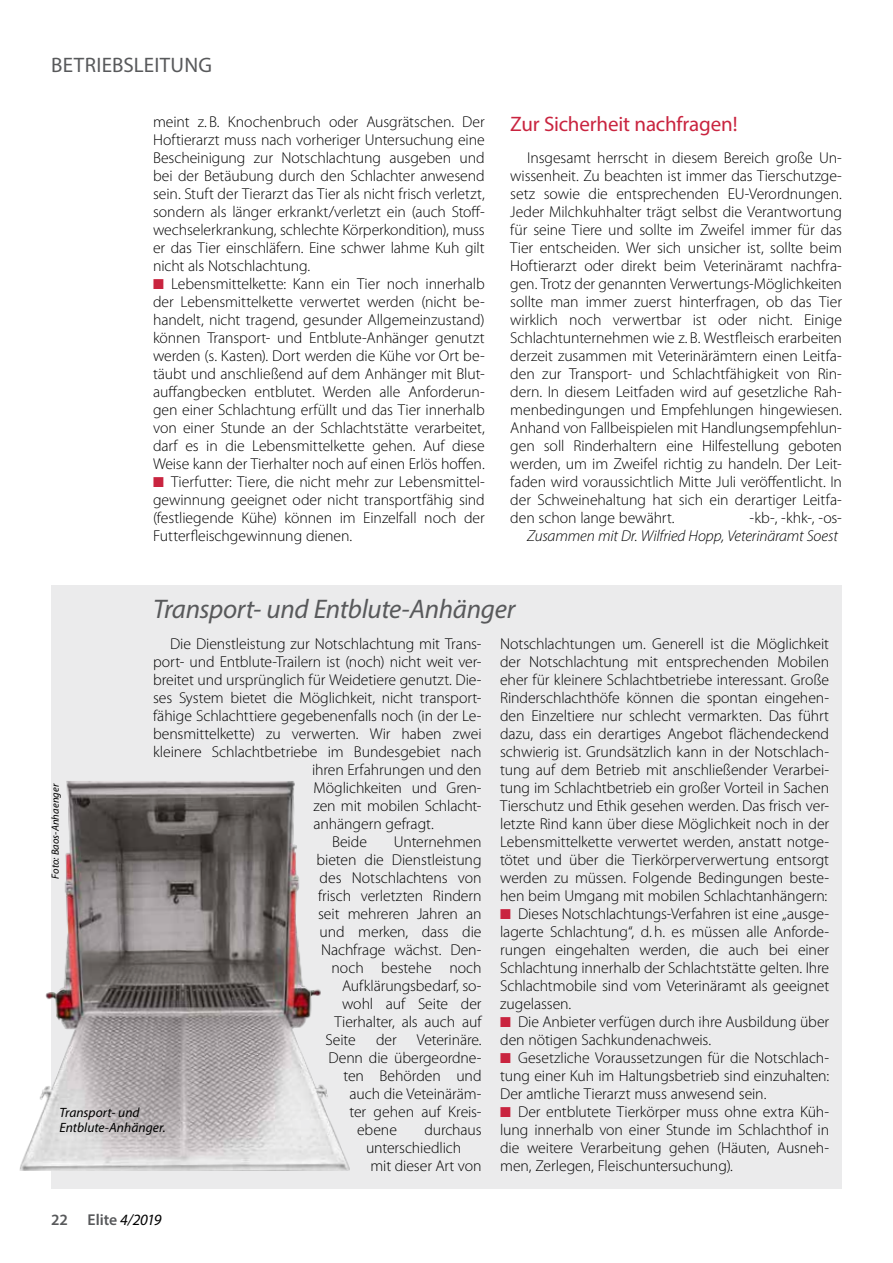
<style>
.page{position:relative;width:893px;height:1263px;background:#fff}
.page>*{position:absolute;margin:0;border:0;box-sizing:border-box;transform-origin:0 0}
.t1{font:italic 27px "Myriad Pro";letter-spacing:-.01em;color:#58595b}
.t2{font:21px "Myriad Pro";letter-spacing:-.01em;color:#c9243f}
.t3{font:21px "Myriad Pro";letter-spacing:.015em;color:#58595b}
.t4{font:300 15.75px/18px "Myriad Pro";letter-spacing:-.01em;color:#000;text-align:justify}
.t5{font:italic 300 15.75px "Myriad Pro";letter-spacing:-.01em;color:#000}
.t6{font:italic 15.75px "Myriad Pro";color:#000}
.t7{font:600 15.75px "Myriad Pro";color:#58595b}
.t8{font:italic 13.5px/14.9px "Myriad Pro";color:#000}
.t9{font:italic 10.5px "Myriad Pro";letter-spacing:.01em;color:#000}
.s1{color:#c9243f}
.s2{font-weight:600;font-style:normal;color:#58595b}
</style>
<div class="page">
<div style="left:51px;top:585px;width:791px;height:603px;background:#ebebec"></div>
<img style="left:20px;top:781px;width:330px;height:390px">
<h2 class="t3" style="left:51px;top:52px;width:162px">BETRIEBSLEITUNG</h2>
<p class="t4" style="left:153px;top:112px;width:333px">meint z.B. Knochenbruch oder Ausgrätschen. Der Hoftierarzt muss nach vorheriger Untersuchung eine Bescheinigung zur Notschlachtung ausgeben und bei der Betäubung durch den Schlachter anwesend sein. Stuft der Tierarzt das Tier als nicht frisch verletzt, sondern als länger erkrankt/verletzt ein (auch Stoff&shy;wechselerkrankung, schlechte Körperkondition), muss er das Tier einschläfern. Eine schwer lahme Kuh gilt nicht als Notschlachtung.</p>
<p class="t4" style="left:153px;top:274px;width:333px"><span class="s1">■</span> Lebensmittelkette: Kann ein Tier noch innerhalb der Lebensmittelkette verwertet werden (nicht be&shy;handelt, nicht tragend, gesunder Allgemeinzustand) können Transport- und Entblute-Anhänger genutzt werden (s. Kasten). Dort werden die Kühe vor Ort be&shy;täubt und anschließend auf dem Anhänger mit Blut&shy;auffangbecken entblutet. Werden alle Anforderun&shy;gen einer Schlachtung erfüllt und das Tier innerhalb von einer Stunde an der Schlachtstätte verarbeitet, darf es in die Lebensmittelkette gehen. Auf diese Weise kann der Tierhalter noch auf einen Erlös hoffen.</p>
<p class="t4" style="left:153px;top:472px;width:333px"><span class="s1">■</span> Tierfutter: Tiere, die nicht mehr zur Lebensmittel&shy;gewinnung geeignet oder nicht transportfähig sind (festliegende Kühe) können im Einzelfall noch der Futterfleischgewinnung dienen.</p>
<h2 class="t2" style="left:510px;top:111px;width:229px">Zur Sicherheit nachfragen!</h2>
<p class="t4" style="left:510px;top:148px;width:333px;text-indent:17px">Insgesamt herrscht in diesem Bereich große Un&shy;wissenheit. Zu beachten ist immer das Tierschutzge&shy;setz sowie die entsprechenden EU-Verordnungen.<br>Jeder Milchkuhhalter trägt selbst die Verantwortung für seine Tiere und sollte im Zweifel immer für das Tier entscheiden. Wer sich unsicher ist, sollte beim Hoftierarzt oder direkt beim Veterinäramt nachfra&shy;gen. Trotz der genannten Verwertungs-Möglichkeiten sollte man immer zuerst hinterfragen, ob das Tier wirklich noch verwertbar ist oder nicht. Einige Schlachtunternehmen wie z. B. Westfleisch erarbeiten derzeit zusammen mit Veterinärämtern einen Leitfa&shy;den zur Transport- und Schlachtfähigkeit von Rin&shy;dern. In diesem Leitfaden wird auf gesetzliche Rah&shy;menbedingungen und Empfehlungen hingewiesen.<br>Anhand von Fallbeispielen mit Handlungsempfehlun&shy;gen soll Rinderhaltern eine Hilfestellung geboten werden, um im Zweifel richtig zu handeln. Der Leit&shy;faden wird voraussichtlich Mitte Juli veröffentlicht. In der Schweinehaltung hat sich ein derartiger Leitfa&shy;den schon lange bewährt. -</p>
<p class="t4" style="left:754px;top:508px;width:88px">kb-, -khk-, -os-</p>
<p class="t5" style="left:527px;top:526px;width:312px">Zusammen mit Dr. Wilfried Hopp, Veterinäramt Soest</p>
<h1 class="t1" style="left:153px;top:593px;width:364px">Transport- und Entblute-Anhänger</h1>
<p class="t4" style="left:170px;top:634px;width:313px">Die Dienstleistung zur Notschlachtung mit Trans-</p>
<p class="t4" style="left:153px;top:652px;width:330px">port- und Entblute-Trailern ist (noch) nicht weit ver-</p>
<p class="t4" style="left:153px;top:670px;width:330px">breitet und ursprünglich für Weidetiere genutzt. Die-</p>
<p class="t4" style="left:153px;top:688px;width:330px">ses System bietet die Möglichkeit, nicht transport-</p>
<p class="t4" style="left:153px;top:706px;width:330px">fähige Schlachttiere gegebenenfalls noch (in der Le-</p>
<p class="t4" style="left:153px;top:724px;width:330px">bensmittelkette) zu verwerten. Wir haben zwei</p>
<p class="t4" style="left:153px;top:742px;width:330px">kleinere Schlachtbetriebe im Bundesgebiet nach</p>
<p class="t4" style="left:312px;top:760px;width:171px">ihren Erfahrungen und den</p>
<p class="t4" style="left:314px;top:778px;width:170px">Möglichkeiten und Gren-</p>
<p class="t4" style="left:314px;top:796px;width:170px">zen mit mobilen Schlacht-</p>
<p class="t4" style="left:314px;top:814px;width:122px">anhängern gefragt.</p>
<p class="t4" style="left:332px;top:832px;width:36px">Beide</p>
<p class="t4" style="left:394px;top:832px;width:89px">Unternehmen</p>
<p class="t4" style="left:317px;top:850px;width:167px">bieten die Dienstleistung</p>
<p class="t4" style="left:320px;top:868px;width:164px">des Notschlachtens von</p>
<p class="t4" style="left:318px;top:886px;width:165px">frisch verletzten Rindern</p>
<p class="t4" style="left:318px;top:904px;width:165px">seit mehreren Jahren an</p>
<p class="t4" style="left:320px;top:922px;width:163px">und merken, dass die</p>
<p class="t4" style="left:321px;top:940px;width:162px">Nachfrage wächst. Den-</p>
<p class="t4" style="left:332px;top:958px;width:151px">noch bestehe noch</p>
<p class="t4" style="left:342px;top:976px;width:141px">Aufklärungsbedarf, so-</p>
<p class="t4" style="left:342px;top:994px;width:141px">wohl auf Seite der</p>
<p class="t4" style="left:335px;top:1012px;width:149px">Tierhalter, als auch auf</p>
<p class="t4" style="left:326px;top:1030px;width:32px">Seite</p>
<p class="t4" style="left:376px;top:1030px;width:22px">der</p>
<p class="t4" style="left:417px;top:1030px;width:66px">Veterinäre.</p>
<p class="t4" style="left:329px;top:1048px;width:154px">Denn die übergeordne-</p>
<p class="t4" style="left:344px;top:1066px;width:140px">ten Behörden und</p>
<p class="t4" style="left:350px;top:1084px;width:134px">auch die Veteinäräm-</p>
<p class="t4" style="left:350px;top:1102px;width:134px">ter gehen auf Kreis-</p>
<p class="t4" style="left:357px;top:1120px;width:41px">ebene</p>
<p class="t4" style="left:500px;top:634px;width:331px">Notschlachtungen um. Generell ist die Möglichkeit der Notschlachtung mit entsprechenden Mobilen eher für kleinere Schlachtbetriebe interessant. Große Rinderschlachthöfe können die spontan eingehen&shy;den Einzeltiere nur schlecht vermarkten. Das führt dazu, dass ein derartiges Angebot flächendeckend schwierig ist. Grundsätzlich kann in der Notschlach&shy;tung auf dem Betrieb mit anschließender Verarbei&shy;tung im Schlachtbetrieb ein großer Vorteil in Sachen Tierschutz und Ethik gesehen werden. Das frisch ver&shy;letzte Rind kann über diese Möglichkeit noch in der Lebensmittelkette verwertet werden, anstatt notge&shy;tötet und über die Tierkörperverwertung entsorgt werden zu müssen. Folgende Bedingungen beste&shy;hen beim Umgang mit mobilen Schlachtanhängern:</p>
<p class="t4" style="left:500px;top:904px;width:331px"><span class="s1">■</span> Dieses Notschlachtungs-Verfahren ist eine „ausge&shy;lagerte Schlachtung“, d.h. es müssen alle Anforde&shy;rungen eingehalten werden, die auch bei einer Schlachtung innerhalb der Schlachtstätte gelten. Ihre Schlachtmobile sind vom Veterinäramt als geeignet zugelassen.</p>
<p class="t4" style="left:500px;top:1012px;width:330px"><span class="s1">■</span> Die Anbieter verfügen durch ihre Ausbildung über den nötigen Sachkundenachweis.</p>
<p class="t4" style="left:500px;top:1048px;width:331px"><span class="s1">■</span> Gesetzliche Voraussetzungen für die Notschlach&shy;tung einer Kuh im Haltungsbetrieb sind einzuhalten:<br>Der amtliche Tierarzt muss anwesend sein.</p>
<p class="t4" style="left:500px;top:1102px;width:331px"><span class="s1">■</span> Der entblutete Tierkörper muss ohne extra Küh&shy;lung innerhalb von einer Stunde im Schlachthof in die weitere Verarbeitung gehen (Häuten, Ausneh&shy;men, Zerlegen, Fleischuntersuchung).</p>
<p class="t9" style="left:49px;top:879px;width:97px;rotate:-90deg">Foto: Baos-Anhaenger</p>
<p class="t8" style="left:60px;top:1105px;width:108px">Transport- und<br>Entblute-Anhänger.</p>
<p class="t4" style="left:366px;top:1120px;width:117px;text-align:left;text-indent:58px">durchaus unterschiedlich mit dieser Art von</p>
<p class="t7" style="left:51px;top:1209px;width:18px">22</p>
<p class="t6" style="left:88px;top:1210px;width:76px"><span class="s2">Elite</span> 4/2019</p>
</div>
